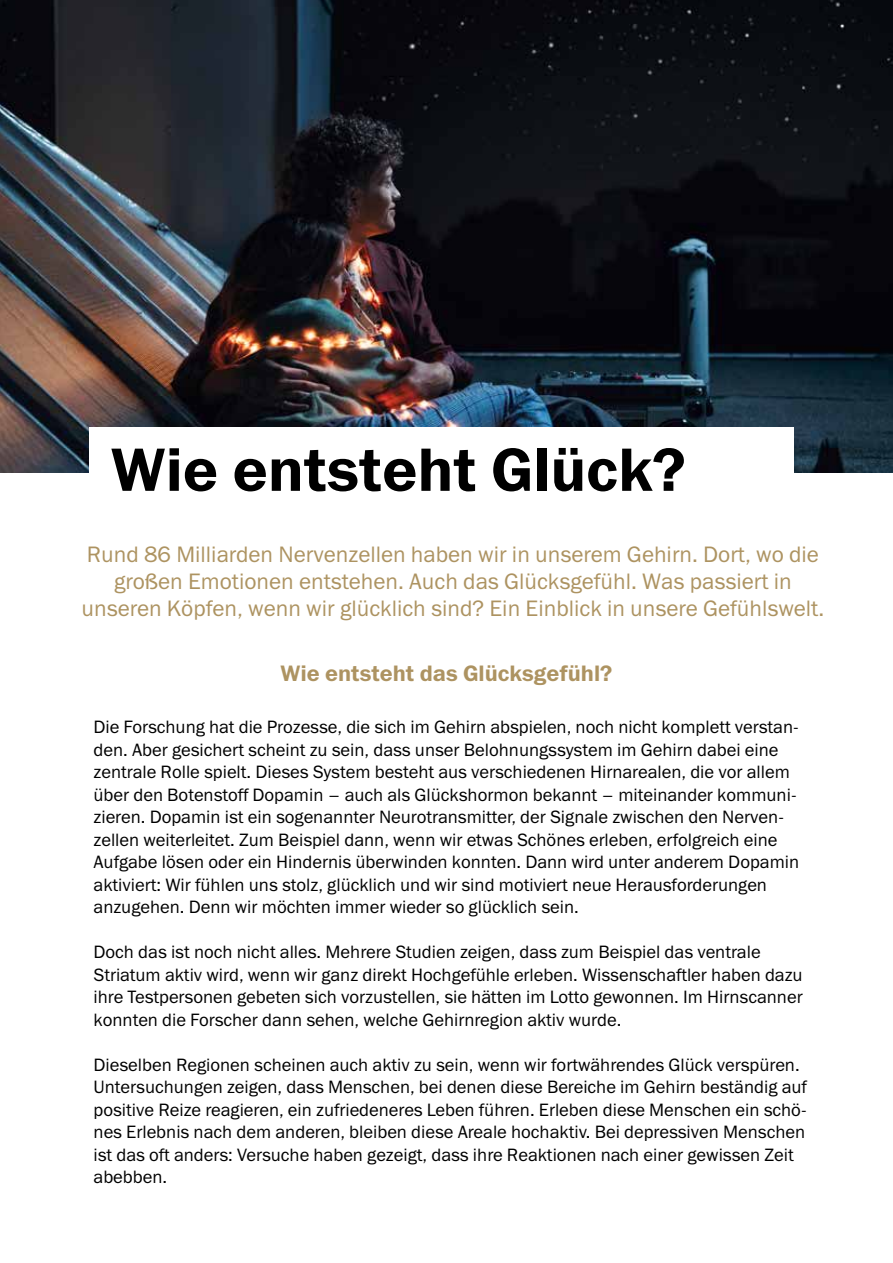
<style>
.page{position:relative;width:893px;height:1263px;background:#fff}
.page>*{position:absolute;margin:0;border:0;box-sizing:border-box;transform-origin:0 0}
.t1{font:61.5px "Franklin Gothic Demi ITC";color:#000}
.t2{font:22.5px/27px "Franklin Gothic Book ITC";color:#ad9361;text-align:center}
.t3{font:22.5px "Franklin Gothic Demi ITC";color:#ad9361}
.t4{font:18px/22.5px "Franklin Gothic Book ITC";color:#000}
</style>
<div class="page">
<img style="left:0;top:0;width:893px;height:473px">
<div style="left:89px;top:427px;width:705px;height:85px;background:#fff"></div>
<h1 class="t1" style="left:111px;top:433px;width:576px">Wie entsteht Glück?</h1>
<p class="t2" style="left:82px;top:540px;width:744px">Rund 86 Milliarden Nervenzellen haben wir in unserem Gehirn. Dort, wo die großen Emotionen entstehen. Auch das Glücksgefühl. Was passiert in unseren Köpfen, wenn wir glücklich sind? Ein Einblick in unsere Gefühlswelt.</p>
<p class="t3" style="left:281px;top:660px;width:333px">Wie entsteht das Glücksgefühl?</p>
<p class="t4" style="left:94px;top:715px;width:707px">Die Forschung hat die Prozesse, die sich im Gehirn abspielen, noch nicht komplett verstan&shy;den. Aber gesichert scheint zu sein, dass unser Belohnungssystem im Gehirn dabei eine zentrale Rolle spielt. Dieses System besteht aus verschiedenen Hirnarealen, die vor allem über den Botenstoff Dopamin – auch als Glückshormon bekannt – miteinander kommuni&shy;zieren. Dopamin ist ein sogenannter Neurotransmitter, der Signale zwischen den Nerven&shy;zellen weiterleitet. Zum Beispiel dann, wenn wir etwas Schönes erleben, erfolgreich eine Aufgabe lösen oder ein Hindernis überwinden konnten. Dann wird unter anderem Dopamin aktiviert: Wir fühlen uns stolz, glücklich und wir sind motiviert neue Herausforderungen anzugehen. Denn wir möchten immer wieder so glücklich sein.</p>
<p class="t4" style="left:94px;top:940px;width:711px">Doch das ist noch nicht alles. Mehrere Studien zeigen, dass zum Beispiel das ventrale Striatum aktiv wird, wenn wir ganz direkt Hochgefühle erleben. Wissenschaftler haben dazu ihre Testpersonen gebeten sich vorzustellen, sie hätten im Lotto gewonnen. Im Hirnscanner konnten die Forscher dann sehen, welche Gehirnregion aktiv wurde.</p>
<p class="t4" style="left:94px;top:1053px;width:715px">Dieselben Regionen scheinen auch aktiv zu sein, wenn wir fortwährendes Glück verspüren.<br>Untersuchungen zeigen, dass Menschen, bei denen diese Bereiche im Gehirn beständig auf positive Reize reagieren, ein zufriedeneres Leben führen. Erleben diese Menschen ein schö&shy;nes Erlebnis nach dem anderen, bleiben diese Areale hochaktiv. Bei depressiven Menschen ist das oft anders: Versuche haben gezeigt, dass ihre Reaktionen nach einer gewissen Zeit abebben.</p>
</div>
